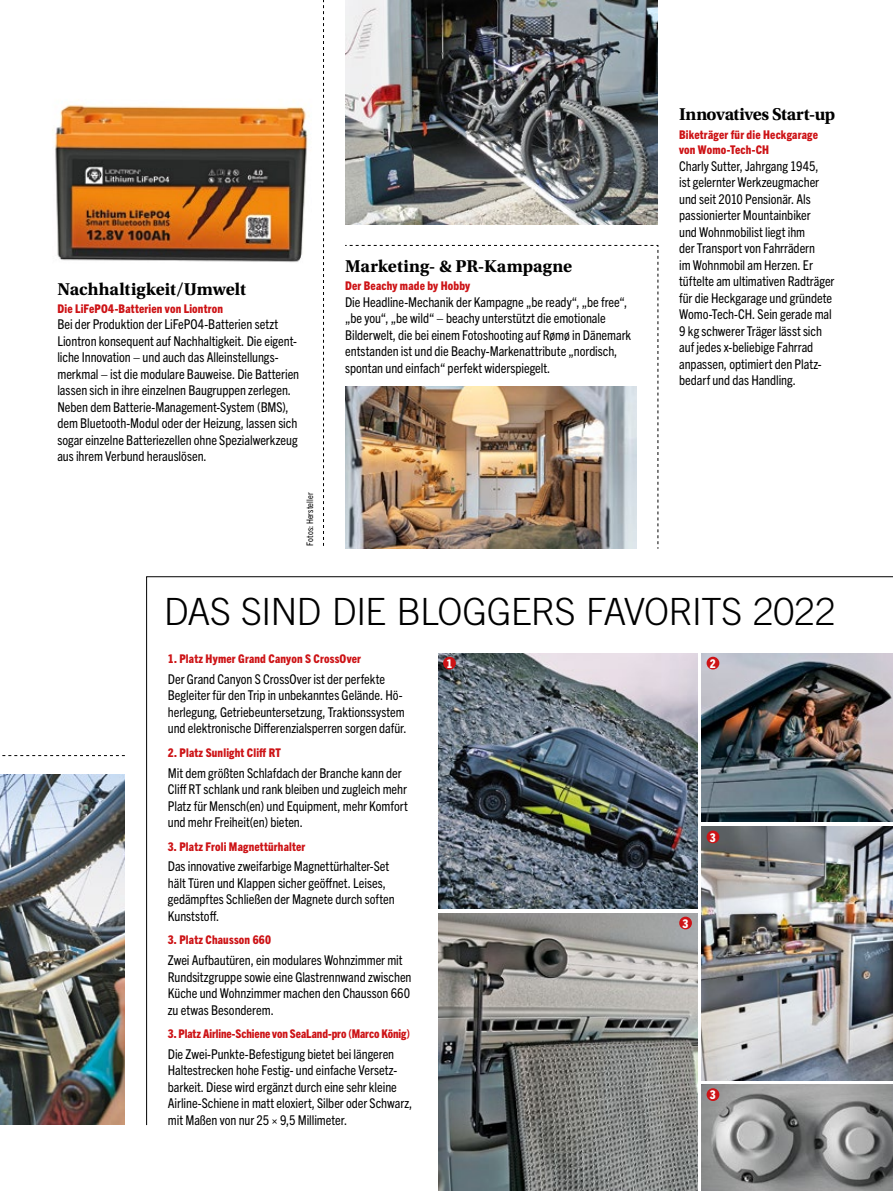
<style>
.page{position:relative;width:893px;height:1191px;background:#fff}
.page>*{position:absolute;margin:0;border:0;box-sizing:border-box;transform-origin:0 0}
.t1{font:300 37.5px "Trade Gothic LT Std";letter-spacing:-.025em;color:#000}
.t2{font:700 18px "Utopia Std";letter-spacing:-.005em;color:#000}
.t3{font:700 18px "Utopia Std";letter-spacing:-.025em;color:#000}
.t4{font:condensed 13.5px/16.5px "Trade Gothic Next LT Pro";letter-spacing:-.005em;color:#000}
.t5{font:800 condensed 12px/15px "Trade Gothic Next LT Pro";letter-spacing:.015em;color:#cd1316}
.t6{font:800 condensed 12px "Trade Gothic Next LT Pro";letter-spacing:-.005em;color:#cd1316}
.t7{font:800 condensed 12px "Trade Gothic Next LT Pro";color:#fff}
.t8{font:condensed 9px "Trade Gothic Next LT Pro";letter-spacing:.01em;color:#000}
</style>
<div class="page">
<svg style="left:146px;top:576px;width:747px;height:549px"></svg>
<svg style="left:345px;top:245px;width:314px;height:304px"></svg>
<svg style="left:2px;top:755px;width:123px;height:1px"></svg>
<img style="left:0;top:775px;width:125px;height:350px">
<img style="left:54px;top:104px;width:255px;height:158px">
<img style="left:345px;top:387px;width:292px;height:162px">
<img style="left:345px;top:0;width:313px;height:225px">
<img style="left:439px;top:653px;width:258px;height:256px">
<img style="left:702px;top:1084px;width:191px;height:107px">
<img style="left:439px;top:913px;width:258px;height:278px">
<img style="left:702px;top:826px;width:191px;height:254px">
<div style="left:443px;top:657px;width:13px;height:12px;background:#cd1316;border-radius:50%"></div>
<div style="left:679px;top:916px;width:13px;height:13px;background:#cd1316;border-radius:50%"></div>
<div style="left:707px;top:1088px;width:12px;height:13px;background:#cd1316;border-radius:50%"></div>
<div style="left:707px;top:830px;width:12px;height:13px;background:#cd1316;border-radius:50%"></div>
<svg style="left:323px;top:0;width:1px;height:546px"></svg>
<h2 class="t2" style="left:57px;top:279px;width:190px">Nachhaltigkeit/Umwelt</h2>
<p class="t5" style="left:57px;top:300px;width:167px">Die LiFePO4-Batterien von Liontron</p>
<p class="t4" style="left:57px;top:315px;width:243px">Bei der Produktion der LiFePO4-Batterien setzt Liontron konsequent auf Nachhaltigkeit. Die eigent&shy;liche Innovation – und auch das Alleinstellungs&shy;merkmal – ist die modulare Bauweise. Die Batterien lassen sich in ihre einzelnen Baugruppen zerlegen.<br>Neben dem Batterie-Management-System (BMS), dem Bluetooth-Modul oder der Heizung, lassen sich sogar einzelne Batteriezellen ohne Spezialwerkzeug aus ihrem Verbund herauslösen.</p>
<p class="t8" style="left:304px;top:546px;width:55px;rotate:-90deg">Fotos: Hersteller</p>
<h2 class="t2" style="left:345px;top:256px;width:229px">Marketing- &amp; PR-Kampagne</h2>
<p class="t5" style="left:345px;top:277px;width:127px">Der Beachy made by Hobby</p>
<p class="t4" style="left:345px;top:292px;width:287px">Die Headline-Mechanik der Kampagne „be ready“, „be free“, „be you“, „be wild“ – beachy unterstützt die emotionale Bilderwelt, die bei einem Fotoshooting auf Rømø in Dänemark entstanden ist und die Beachy-Markenattribute „nordisch, spontan und einfach“ perfekt widerspiegelt.</p>
<h2 class="t3" style="left:679px;top:104px;width:158px">Innovatives Start-up</h2>
<p class="t5" style="left:679px;top:127px;width:140px">Biketräger für die Heckgarage von Womo-Tech-CH</p>
<p class="t4" style="left:679px;top:157px;width:157px">Charly Sutter, Jahrgang 1945,<br>ist gelernter Werkzeugmacher und seit 2010 Pensionär. Als passionierter Mountainbiker<br>und Wohnmobilist liegt ihm<br>der Transport von Fahrrädern<br>im Wohnmobil am Herzen. Er tüftelte am ultimativen Radträger für die Heckgarage und gründete<br>Womo-Tech-CH. Sein gerade mal<br>9 kg schwerer Träger lässt sich auf jedes x-beliebige Fahrrad anpassen, optimiert den Platz&shy;bedarf und das Handling.</p>
<h1 class="t1" style="left:164px;top:589px;width:673px">DAS SIND DIE BLOGGERS FAVORITS 2022</h1>
<p class="t7" style="left:446px;top:655px;width:7px">1</p>
<p class="t5" style="left:168px;top:650px;width:195px">1. Platz Hymer Grand Canyon S CrossOver</p>
<p class="t4" style="left:168px;top:669px;width:240px">Der Grand Canyon S CrossOver ist der perfekte Begleiter für den Trip in unbekanntes Gelände. Hö&shy;herlegung, Getriebeuntersetzung, Traktionssystem und elektronische Differenzialsperren sorgen dafür.</p>
<p class="t5" style="left:168px;top:744px;width:115px">2. Platz Sunlight Cliff RT</p>
<p class="t4" style="left:168px;top:763px;width:241px">Mit dem größten Schlafdach der Branche kann der Cliff RT schlank und rank bleiben und zugleich mehr Platz für Mensch(en) und Equipment, mehr Komfort und mehr Freiheit(en) bieten.</p>
<p class="t5" style="left:168px;top:838px;width:139px">3. Platz Froli Magnettürhalter</p>
<p class="t4" style="left:168px;top:857px;width:228px">Das innovative zweifarbige Magnettürhalter-Set hält Türen und Klappen sicher geöffnet. Leises, gedämpftes Schließen der Magnete durch soften Kunststoff.</p>
<p class="t5" style="left:168px;top:931px;width:105px">3. Platz Chausson 660</p>
<p class="t4" style="left:168px;top:951px;width:245px">Zwei Aufbautüren, ein modulares Wohnzimmer mit Rundsitzgruppe sowie eine Glastrennwand zwischen Küche und Wohnzimmer machen den Chausson 660 zu etwas Besonderem.</p>
<p class="t6" style="left:168px;top:1025px;width:244px">3. Platz Airline-Schiene von SeaLand-pro (Marco König)</p>
<p class="t4" style="left:168px;top:1045px;width:246px">Die Zwei-Punkte-Befestigung bietet bei längeren Haltestrecken hohe Festig- und einfache Versetz&shy;barkeit. Diese wird ergänzt durch eine sehr kleine Airline-Schiene in matt eloxiert, Silber oder Schwarz, mit Maßen von nur 25 × 9,5 Millimeter.</p>
<p class="t7" style="left:710px;top:655px;width:7px">2</p>
<p class="t7" style="left:710px;top:829px;width:7px">3</p>
<p class="t7" style="left:683px;top:915px;width:7px">3</p>
<p class="t7" style="left:710px;top:1086px;width:7px">3</p>
</div>
